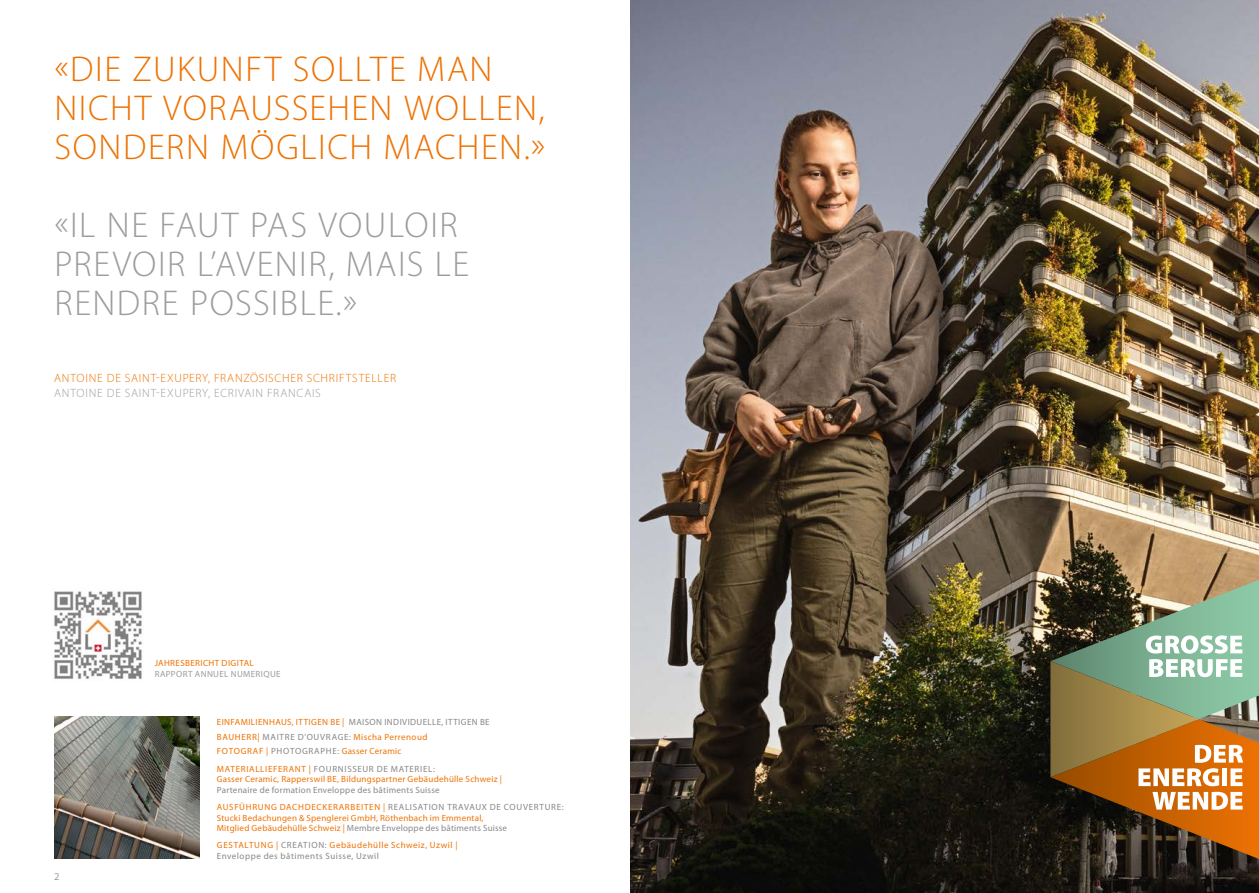
<style>
.page{position:relative;width:1259px;height:893px;background:#fff}
.page>*{position:absolute;margin:0;border:0;box-sizing:border-box;transform-origin:0 0}
.t1{font:300 36px/39px "Myriad Pro";letter-spacing:.045em;color:#ee7203}
.t2{font:300 36px/39px "Myriad Pro";letter-spacing:.04em;color:#9d9d9c}
.t3{font:300 12px "Myriad Pro";letter-spacing:.06em;color:#ee7203}
.t4{font:300 12px "Myriad Pro";letter-spacing:.06em;color:#9d9d9c}
.t5{font:10.5px "Myriad Pro";color:#9d9d9c}
.t6{font:9px/14.4px "Myriad Pro";letter-spacing:.03em;color:#ee7203}
.t7{font:9px/17.4px "Myriad Pro";letter-spacing:.06em;color:#878787}
.t8{font:9px "Myriad Pro";letter-spacing:.045em;color:#9d9d9c}
.s1{color:#fff}
.s2{color:#878787}
.s3{color:#ee7203}
</style>
<div class="page">
<img style="left:54px;top:717px;width:145px;height:142px">
<img style="left:630px;top:0;width:629px;height:893px">
<svg style="left:1050px;top:580px;width:209px;height:279px;background:#8c7c52"></svg>
<img style="left:54px;top:591px;width:88px;height:88px">
<h1 class="t1" style="left:54px;top:49px;width:492px">«DIE ZUKUNFT SOLLTE MAN<br>NICHT VORAUSSEHEN WOLLEN,<br>SONDERN MÖGLICH MACHEN.»</h1>
<h1 class="t2" style="left:54px;top:205px;width:416px">«IL NE FAUT PAS VOULOIR<br>PREVOIR L’AVENIR, MAIS LE<br>RENDRE POSSIBLE.»</h1>
<h2 class="t3" style="left:54px;top:371px;width:343px">ANTOINE DE SAINT-EXUPERY, FRANZÖSISCHER SCHRIFTSTELLER</h2>
<h2 class="t4" style="left:54px;top:386px;width:268px">ANTOINE DE SAINT-EXUPERY, ECRIVAIN FRANCAIS</h2>
<p class="t6" style="left:155px;top:656px;width:101px">JAHRESBERICHT DIGITAL</p>
<p class="t8" style="left:155px;top:668px;width:127px">RAPPORT ANNUEL NUMERIQUE</p>
<p class="t5" style="left:54px;top:870px;width:7px">2</p>
<p class="t6" style="left:217px;top:715px;width:274px">EINFAMILIENHAUS, ITTIGEN BE |<span class="s1">|</span> <span class="s2">MAISON INDIVIDUELLE, ITTIGEN BE<br></span>BAUHERR| <span class="s2">MAITRE D’OUVRAGE:</span> Mischa Perrenoud<br>FOTOGRAF | <span class="s2">PHOTOGRAPHE:</span> Gasser Ceramic</p>
<p class="t6" style="left:217px;top:763px;width:286px;line-height:10.5px">MATERIALLIEFERANT | <span class="s2">FOURNISSEUR DE MATERIEL:<br></span>Gasser Ceramic, Rapperswil BE, Bildungspartner Gebäudehülle Schweiz |</p>
<p class="t7" style="left:217px;top:781px;width:348px">Partenaire de formation Enveloppe des bâtiments Suisse<br><span class="s3">AUSFÜHRUNG DACHDECKERARBEITEN |</span> REALISATION TRAVAUX DE COUVERTURE:</p>
<p class="t6" style="left:217px;top:812px;width:292px;line-height:10.5px">Stucki Bedachungen &amp; Spenglerei GmbH, Röthenbach im Emmental,<br>Mitglied Gebäudehülle Schweiz | <span class="s2">Membre Enveloppe des bâtiments Suisse</span></p>
<p class="t7" style="left:217px;top:840px;width:242px;line-height:10.5px"><span class="s3">GESTALTUNG |</span> CREATION: <span class="s3">Gebäudehülle Schweiz, Uzwil |<br></span>Enveloppe des bâtiments Suisse, Uzwil</p>
</div>
